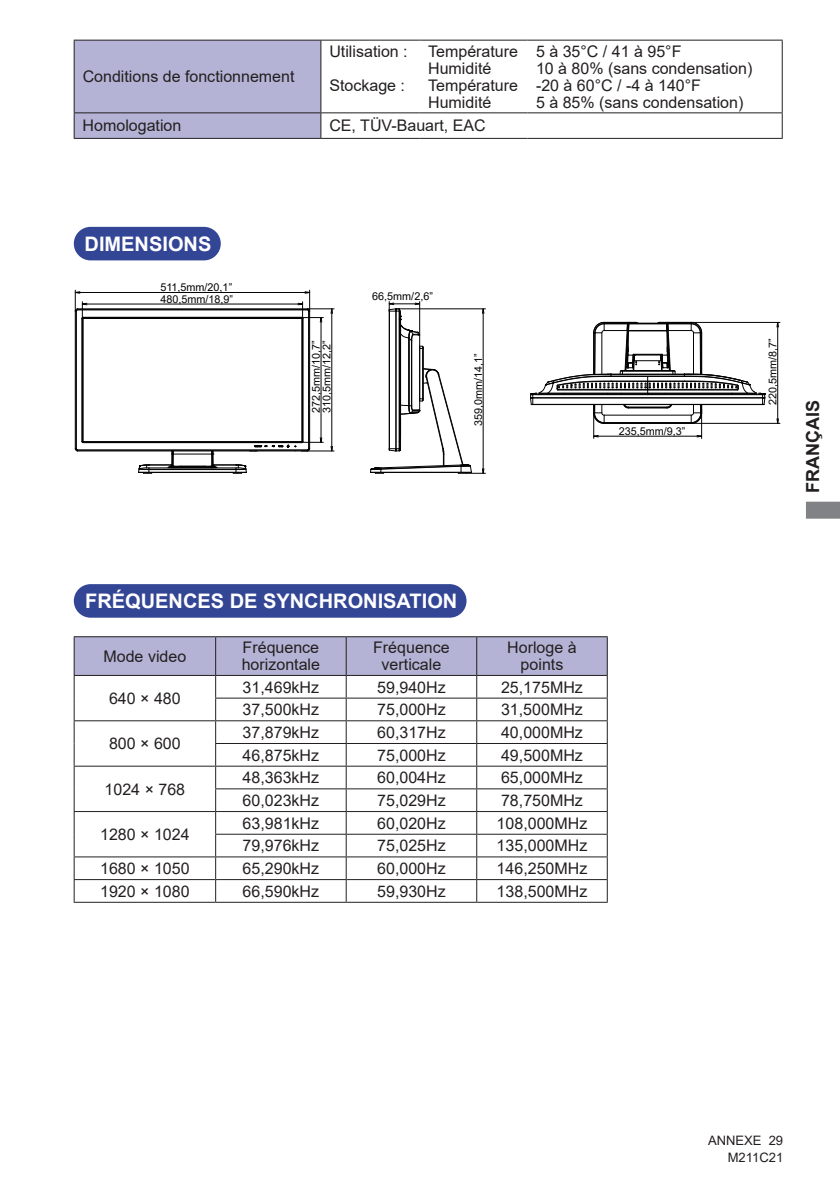
<style>
.page{position:relative;width:840px;height:1191px;background:#fff}
.page>*{position:absolute;margin:0;border:0;box-sizing:border-box;transform-origin:0 0}
.t1{font:700 20px "Arial";color:#fff}
.t2{font:700 18px "Arial";color:#231f20}
.t3{font:16px/17px "Arial";color:#231f20}
.t4{font:13px "Arial";color:#231f20}
.t5{font:10.8px/11.6px "Arial";color:#030303}
</style>
<div class="page">
<svg style="left:806px;top:502px;width:33px;height:16px"></svg>
<div style="left:75px;top:228px;width:145px;height:31px;background:#334595;border-radius:16px"></div>
<div style="left:74px;top:227px;width:147px;height:33px;border:2px solid #334595;border-radius:16px"></div>
<div style="left:75px;top:585px;width:390px;height:31px;background:#334595;border-radius:16px"></div>
<div style="left:74px;top:584px;width:392px;height:33px;border:2px solid #334595;border-radius:16px"></div>
<hr style="left:74px;top:636px;width:141px;height:1px;background:#231f20">
<hr style="left:215px;top:636px;width:131px;height:1px;background:#231f20">
<hr style="left:346px;top:636px;width:130px;height:1px;background:#231f20">
<hr style="left:476px;top:636px;width:131px;height:1px;background:#231f20">
<svg style="left:74px;top:637px;width:533px;height:265px"></svg>
<hr style="left:74px;top:902px;width:141px;height:1px;background:#231f20">
<hr style="left:215px;top:902px;width:131px;height:1px;background:#231f20">
<hr style="left:346px;top:902px;width:130px;height:1px;background:#231f20">
<hr style="left:476px;top:902px;width:131px;height:1px;background:#231f20">
<div style="left:74px;top:40px;width:247px;height:98px;background:#b4b3d5"></div>
<svg style="left:781px;top:113px;width:1px;height:25px"></svg>
<hr style="left:74px;top:138px;width:80px;height:1px;background:#231f20">
<hr style="left:154px;top:138px;width:167px;height:1px;background:#231f20">
<hr style="left:321px;top:138px;width:98px;height:1px;background:#231f20">
<hr style="left:419px;top:138px;width:108px;height:1px;background:#231f20">
<hr style="left:527px;top:138px;width:255px;height:1px;background:#231f20">
<hr style="left:321px;top:40px;width:98px;height:1px;background:#231f20">
<hr style="left:320px;top:41px;width:1px;height:71px;background:#231f20">
<hr style="left:419px;top:40px;width:108px;height:1px;background:#231f20">
<hr style="left:527px;top:40px;width:255px;height:1px;background:#231f20">
<hr style="left:781px;top:41px;width:1px;height:71px;background:#231f20">
<hr style="left:321px;top:112px;width:98px;height:1px;background:#231f20">
<hr style="left:419px;top:112px;width:108px;height:1px;background:#231f20">
<hr style="left:527px;top:112px;width:255px;height:1px;background:#231f20">
<hr style="left:83px;top:318px;width:1px;height:123px;background:#030303">
<hr style="left:83px;top:318px;width:218px;height:1px;background:#030303">
<hr style="left:301px;top:318px;width:1px;height:123px;background:#030303">
<hr style="left:83px;top:441px;width:218px;height:1px;background:#030303">
<hr style="left:77px;top:308px;width:230px;height:1px;background:#030303">
<hr style="left:75px;top:311px;width:1px;height:138px;background:#030303">
<hr style="left:309px;top:311px;width:1px;height:138px;background:#030303">
<hr style="left:76px;top:311px;width:1px;height:138px;background:#030303">
<hr style="left:308px;top:311px;width:1px;height:138px;background:#030303">
<hr style="left:77px;top:309px;width:230px;height:1px;background:#030303">
<hr style="left:82px;top:318px;width:1px;height:123px;background:#030303">
<hr style="left:83px;top:442px;width:219px;height:1px;background:#030303">
<hr style="left:302px;top:318px;width:1px;height:123px;background:#030303">
<hr style="left:83px;top:317px;width:219px;height:1px;background:#030303">
<hr style="left:77px;top:449px;width:230px;height:1px;background:#030303">
<hr style="left:77px;top:450px;width:230px;height:1px;background:#030303">
<svg style="left:75px;top:441px;width:9px;height:10px"></svg>
<hr style="left:388px;top:311px;width:1px;height:138px;background:#030303">
<hr style="left:389px;top:311px;width:1px;height:138px;background:#030303">
<hr style="left:423px;top:348px;width:1px;height:51px;background:#030303">
<hr style="left:422px;top:348px;width:1px;height:51px;background:#030303">
<hr style="left:419px;top:335px;width:1px;height:75px;background:#030303">
<hr style="left:395px;top:311px;width:1px;height:138px;background:#030303">
<hr style="left:398px;top:319px;width:1px;height:122px;background:#030303">
<hr style="left:399px;top:319px;width:1px;height:122px;background:#030303">
<hr style="left:411px;top:341px;width:1px;height:65px;background:#030303">
<hr style="left:408px;top:338px;width:1px;height:67px;background:#030303">
<hr style="left:400px;top:334px;width:1px;height:43px;background:#030303">
<svg style="left:138px;top:443px;width:151px;height:31px"></svg>
<hr style="left:75px;top:292px;width:234px;height:1px;background:#030303">
<svg style="left:74px;top:290px;width:13px;height:29px"></svg>
<hr style="left:82px;top:304px;width:220px;height:1px;background:#030303">
<hr style="left:301px;top:450px;width:33px;height:1px;background:#030303">
<hr style="left:331px;top:309px;width:1px;height:142px;background:#030303">
<svg style="left:295px;top:437px;width:28px;height:14px"></svg>
<svg style="left:297px;top:290px;width:37px;height:32px"></svg>
<hr style="left:320px;top:317px;width:1px;height:125px;background:#030303">
<svg style="left:388px;top:301px;width:36px;height:48px"></svg>
<hr style="left:389px;top:303px;width:30px;height:1px;background:#030303">
<hr style="left:395px;top:308px;width:90px;height:1px;background:#030303">
<svg style="left:370px;top:368px;width:115px;height:106px"></svg>
<hr style="left:482px;top:309px;width:1px;height:164px;background:#030303">
<svg style="left:530px;top:322px;width:235px;height:116px"></svg>
<hr style="left:593px;top:436px;width:108px;height:1px;background:#030303">
<hr style="left:690px;top:423px;width:89px;height:1px;background:#030303">
<hr style="left:690px;top:322px;width:89px;height:1px;background:#030303">
<hr style="left:776px;top:322px;width:1px;height:101px;background:#030303">
<p class="t3" style="left:83px;top:68px;width:213px">Conditions de fonctionnement</p>
<p class="t3" style="left:329px;top:34px;width:80px;line-height:34px">Utilisation :<br>Stockage :</p>
<p class="t3" style="left:428px;top:42px;width:91px">Température<br>Humidité<br>Température<br>Humidité</p>
<p class="t3" style="left:535px;top:42px;width:218px">5 à 35°C / 41 à 95°F<br>10 à 80% (sans condensation) -20 à 60°C / -4 à 140°F<br>5 à 85% (sans condensation)</p>
<p class="t3" style="left:83px;top:117px;width:100px">Homologation</p>
<p class="t3" style="left:329px;top:117px;width:158px">CE, TÜV-Bauart, EAC</p>
<p class="t1" style="left:84px;top:230px;width:128px">DIMENSIONS</p>
<p class="t5" style="left:160px;top:282px;width:74px">511,5mm/20,1”<br>480,5mm/18,9”</p>
<p class="t5" style="left:310px;top:413px;width:74px;line-height:10.8px;rotate:-90deg">272,5mm/10,7”<br>310,5mm/12,2”</p>
<p class="t5" style="left:372px;top:291px;width:62px">66,5mm/2,6”</p>
<p class="t5" style="left:472px;top:426px;width:74px;rotate:-90deg">359,0mm/14,1”</p>
<p class="t5" style="left:618px;top:425px;width:68px">235,5mm/9,3”</p>
<p class="t1" style="left:85px;top:587px;width:373px">FRÉQUENCES DE SYNCHRONISATION</p>
<p class="t3" style="left:103px;top:647px;width:84px">Mode video</p>
<p class="t3" style="left:241px;top:639px;width:80px">Fréquence horizontale</p>
<p class="t3" style="left:373px;top:639px;width:78px;text-align:center">Fréquence verticale</p>
<p class="t3" style="left:507px;top:639px;width:71px;text-align:center">Horloge à points</p>
<p class="t3" style="left:109px;top:689px;width:73px">640 × 480</p>
<p class="t3" style="left:242px;top:678px;width:78px">31,469kHz</p>
<p class="t3" style="left:377px;top:678px;width:70px">59,940Hz</p>
<p class="t3" style="left:500px;top:678px;width:83px">25,175MHz</p>
<p class="t3" style="left:242px;top:701px;width:78px">37,500kHz</p>
<p class="t3" style="left:377px;top:701px;width:70px">75,000Hz</p>
<p class="t3" style="left:500px;top:701px;width:83px">31,500MHz</p>
<p class="t3" style="left:109px;top:735px;width:73px">800 × 600</p>
<p class="t3" style="left:104px;top:780px;width:82px">1024 × 768</p>
<p class="t3" style="left:100px;top:825px;width:91px">1280 × 1024</p>
<p class="t3" style="left:242px;top:723px;width:78px">37,879kHz</p>
<p class="t3" style="left:377px;top:723px;width:70px">60,317Hz</p>
<p class="t3" style="left:501px;top:723px;width:83px">40,000MHz</p>
<p class="t3" style="left:242px;top:746px;width:78px">46,875kHz</p>
<p class="t3" style="left:377px;top:746px;width:70px">75,000Hz</p>
<p class="t3" style="left:501px;top:746px;width:83px">49,500MHz</p>
<p class="t3" style="left:242px;top:769px;width:78px">48,363kHz</p>
<p class="t3" style="left:377px;top:769px;width:70px">60,004Hz</p>
<p class="t3" style="left:501px;top:769px;width:83px">65,000MHz</p>
<p class="t3" style="left:242px;top:791px;width:78px">60,023kHz</p>
<p class="t3" style="left:377px;top:791px;width:70px">75,029Hz</p>
<p class="t3" style="left:501px;top:791px;width:83px">78,750MHz</p>
<p class="t3" style="left:242px;top:814px;width:78px">63,981kHz</p>
<p class="t3" style="left:377px;top:814px;width:70px">60,020Hz</p>
<p class="t3" style="left:496px;top:814px;width:92px">108,000MHz</p>
<p class="t3" style="left:242px;top:837px;width:78px">79,976kHz</p>
<p class="t3" style="left:377px;top:837px;width:70px">75,025Hz</p>
<p class="t3" style="left:496px;top:837px;width:92px">135,000MHz</p>
<p class="t3" style="left:100px;top:859px;width:91px">1680 × 1050</p>
<p class="t3" style="left:242px;top:859px;width:78px">65,290kHz</p>
<p class="t3" style="left:377px;top:859px;width:70px">60,000Hz</p>
<p class="t3" style="left:496px;top:859px;width:92px">146,250MHz</p>
<p class="t3" style="left:100px;top:882px;width:91px">1920 × 1080</p>
<p class="t3" style="left:242px;top:882px;width:78px">66,590kHz</p>
<p class="t3" style="left:377px;top:882px;width:70px">59,930Hz</p>
<p class="t3" style="left:496px;top:882px;width:92px">138,500MHz</p>
<p class="t5" style="left:766px;top:404px;width:68px;rotate:-90deg">220,5mm/8,7”</p>
<p class="t2" style="left:799px;top:493px;width:94px;rotate:-90deg">FRANÇAIS</p>
<p class="t4" style="left:707px;top:1131px;width:77px">ANNEXE 29</p>
<p class="t4" style="left:727px;top:1148px;width:57px">M211C21</p>
</div>
